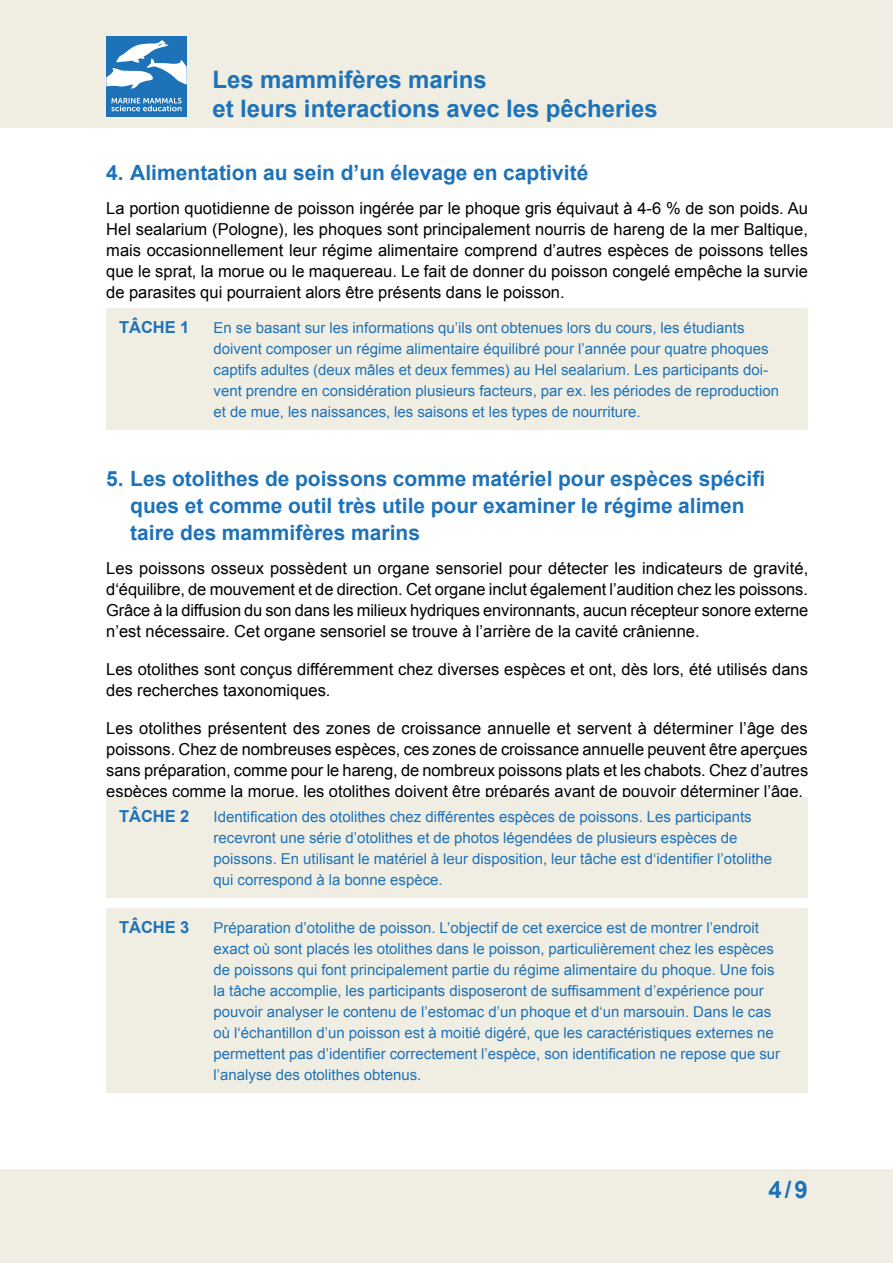
<style>
.page{position:relative;width:893px;height:1263px;background:#fff}
.page>*{position:absolute;margin:0;border:0;box-sizing:border-box;transform-origin:0 0}
.t1{font:700 24px/28.5px "Arial";color:#1e72b8}
.t2{font:700 21px/27px "Arial";color:#1e72b8}
.t3{font:16.5px/21px "Arial";color:#000;text-align:justify}
.t4{font:700 16.5px "Arial";color:#1e72b8}
.t5{font:15px/21px "Arial";color:#1e72b8}
</style>
<div class="page">
<div style="left:0;top:0;width:893px;height:128px;background:#f0eee2"></div>
<div style="left:0;top:1169px;width:893px;height:94px;background:#f0eee2"></div>
<div style="left:106px;top:36px;width:81px;height:81px;background:#1e72b8"></div>
<svg style="left:106px;top:40px;width:81px;height:49px"></svg>
<svg style="left:111px;top:98px;width:71px;height:13px"></svg>
<div style="left:106px;top:308px;width:702px;height:122px;background:#f0eee2"></div>
<div style="left:106px;top:797px;width:702px;height:101px;background:#f0eee2"></div>
<div style="left:106px;top:908px;width:702px;height:185px;background:#f0eee2"></div>
<h1 class="t1" style="left:213px;top:67px;width:447px">Les mammifères marins<br>et leurs interactions avec les pêcheries</h1>
<h2 class="t2" style="left:106px;top:160px;width:484px">4. Alimentation au sein d’un élevage en captivité</h2>
<p class="t3" style="left:106px;top:198px;width:703px">La portion quotidienne de poisson ingérée par le phoque gris équivaut à 4-6 % de son poids. Au Hel sealarium (Pologne), les phoques sont principalement nourris de hareng de la mer Baltique, mais occasionnellement leur régime alimentaire comprend d’autres espèces de poissons telles que le sprat, la morue ou le maquereau. Le fait de donner du poisson congelé empêche la survie de parasites qui pourraient alors être présents dans le poisson.</p>
<p class="t4" style="left:119px;top:316px;width:72px">TÂCHE 1</p>
<p class="t5" style="left:214px;top:317px;width:567px">En se basant sur les informations qu’ils ont obtenues lors du cours, les étudiants doivent composer un régime alimentaire équilibré pour l’année pour quatre phoques captifs adultes (deux mâles et deux femmes) au Hel sealarium. Les participants doi&shy;vent prendre en considération plusieurs facteurs, par ex. les périodes de reproduction et de mue, les naissances, les saisons et les types de nourriture.</p>
<h2 class="t2" style="left:130px;top:466px;width:636px;text-indent:-24px">5. Les otolithes de poissons comme matériel pour espèces spécifi ques et comme outil très utile pour examiner le régime alimen taire des mammifères marins</h2>
<p class="t3" style="left:106px;top:558px;width:703px">Les poissons osseux possèdent un organe sensoriel pour détecter les indicateurs de gravité, d‘équilibre, de mouvement et de direction. Cet organe inclut également l’audition chez les poissons.<br>Grâce à la diffusion du son dans les milieux hydriques environnants, aucun récepteur sonore externe n’est nécessaire. Cet organe sensoriel se trouve à l’arrière de la cavité crânienne.</p>
<p class="t3" style="left:106px;top:659px;width:703px">Les otolithes sont conçus différemment chez diverses espèces et ont, dès lors, été utilisés dans des recherches taxonomiques.</p>
<p class="t3" style="left:106px;top:718px;width:703px">Les otolithes présentent des zones de croissance annuelle et servent à déterminer l’âge des poissons. Chez de nombreuses espèces, ces zones de croissance annuelle peuvent être aperçues sans préparation, comme pour le hareng, de nombreux poissons plats et les chabots. Chez d’autres espèces comme la morue, les otolithes doivent être préparés avant de pouvoir déterminer l’âge.</p>
<p class="t4" style="left:119px;top:805px;width:72px">TÂCHE 2</p>
<p class="t5" style="left:214px;top:806px;width:560px">Identification des otolithes chez différentes espèces de poissons. Les participants recevront une série d’otolithes et de photos légendées de plusieurs espèces de poissons. En utilisant le matériel à leur disposition, leur tâche est d‘identifier l’otolithe qui correspond à la bonne espèce.</p>
<p class="t4" style="left:119px;top:917px;width:72px">TÂCHE 3</p>
<p class="t5" style="left:214px;top:918px;width:568px">Préparation d’otolithe de poisson. L’objectif de cet exercice est de montrer l’endroit exact où sont placés les otolithes dans le poisson, particulièrement chez les espèces de poissons qui font principalement partie du régime alimentaire du phoque. Une fois la tâche accomplie, les participants disposeront de suffisamment d’expérience pour pouvoir analyser le contenu de l’estomac d’un phoque et d‘un marsouin. Dans le cas où l‘échantillon d’un poisson est à moitié digéré, que les caractéristiques externes ne permettent pas d’identifier correctement l’espèce, son identification ne repose que sur l’analyse des otolithes obtenus.</p>
<h1 class="t1" style="left:769px;top:1176px;width:41px">4/9</h1>
</div>
